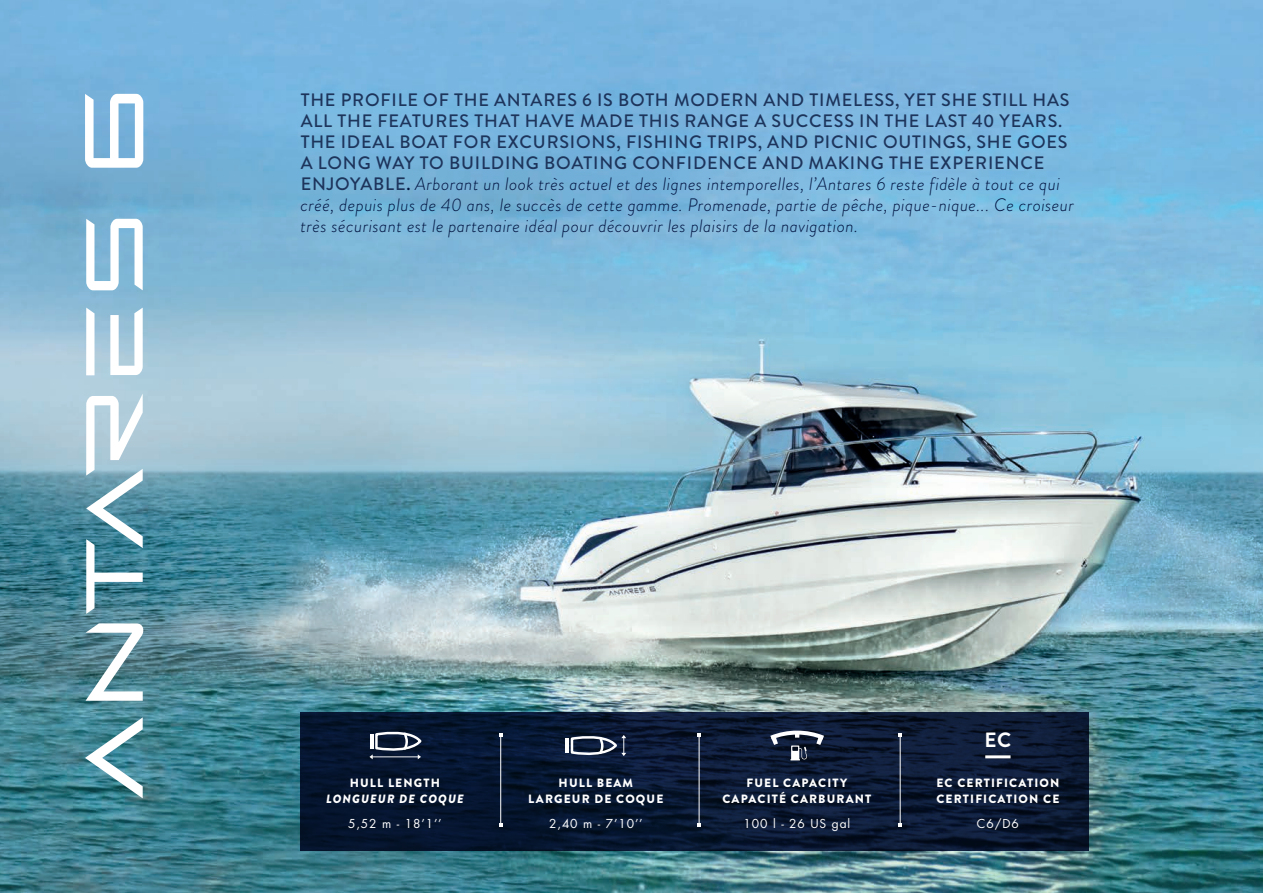
<style>
.page{position:relative;width:1263px;height:893px;background:#fff}
.page>*{position:absolute;margin:0;border:0;box-sizing:border-box;transform-origin:0 0}
.t1{font:700 20.7px "Brandon Grotesque";color:#fff}
.t2{font:500 18px/21px "Brandon Grotesque";letter-spacing:.045em;color:#1d345b}
.t3{font:900 12px/16.5px "Brandon Grotesque";letter-spacing:.095em;color:#fff;text-align:center}
.t4{font:12px "Futura Std";letter-spacing:.075em;color:#fff}
.t5{font:italic 900 12px "Brandon Grotesque";letter-spacing:.095em;color:#fff}
.s1{color:#001340}
.s2{font-weight:300;font-style:italic;color:#001340}
</style>
<div class="page">
<img style="left:0;top:0;width:1263px;height:893px">
<svg style="left:301px;top:712px;width:788px;height:138px;background:#091832"></svg>
<hr style="left:500px;top:735px;width:1px;height:90px;background:#fff">
<hr style="left:699px;top:735px;width:1px;height:90px;background:#fff">
<hr style="left:900px;top:735px;width:1px;height:90px;background:#fff">
<hr style="left:566px;top:738px;width:3px;height:15px;background:#fff">
<svg style="left:569px;top:733px;width:57px;height:25px"></svg>
<hr style="left:985px;top:755px;width:25px;height:3px;background:#fff">
<svg style="left:770px;top:729px;width:54px;height:31px"></svg>
<svg style="left:369px;top:728px;width:54px;height:31px"></svg>
<svg style="left:85px;top:219px;width:60px;height:579px"></svg>
<svg style="left:85px;top:94px;width:58px;height:74px"></svg>
<p class="t2" style="left:301px;top:90px;width:775px">THE PROFILE OF THE ANTARES 6 IS BOTH MODERN AND TIMELESS, YET SHE STILL HAS ALL THE FEATURES THAT HAVE MADE THIS RANGE A SUCCESS IN THE LAST 40 YEARS.<br>THE IDEAL BOAT FOR EXCURSIONS, FISHING TRIPS, AND PICNIC OUTINGS, SHE GOES A LONG WAY TO BUILDING BOATING CONFIDENCE AND MAKING THE EXPERIENCE ENJOYABLE<span class="s1">.</span> <span class="s2">Arborant un look très actuel et des lignes intemporelles, l’Antares 6 reste fidèle à tout ce qui créé, depuis plus de 40 ans, le succès de cette gamme. Promenade, partie de pêche, pique-nique... Ce croiseur très sécurisant est le partenaire idéal pour découvrir les plaisirs de la navigation.</span></p>
<p class="t3" style="left:350px;top:774px;width:92px">HULL LENGTH</p>
<p class="t5" style="left:326px;top:790px;width:139px">LONGUEUR DE COQUE</p>
<p class="t4" style="left:348px;top:816px;width:95px">5,52 m - 18’1’’</p>
<p class="t3" style="left:528px;top:774px;width:137px">HULL BEAM<br>LARGEUR DE COQUE</p>
<p class="t4" style="left:549px;top:816px;width:95px">2,40 m - 7’10’’</p>
<p class="t3" style="left:722px;top:774px;width:150px">FUEL CAPACITY<br>CAPACITÉ CARBURANT</p>
<p class="t4" style="left:744px;top:816px;width:108px">100 l - 26 US gal</p>
<p class="t1" style="left:984px;top:725px;width:28px">EC</p>
<p class="t3" style="left:936px;top:774px;width:124px;text-align:left">EC CERTIFICATION<br>CERTIFICATION CE</p>
<p class="t4" style="left:977px;top:816px;width:43px">C6/D6</p>
</div>
